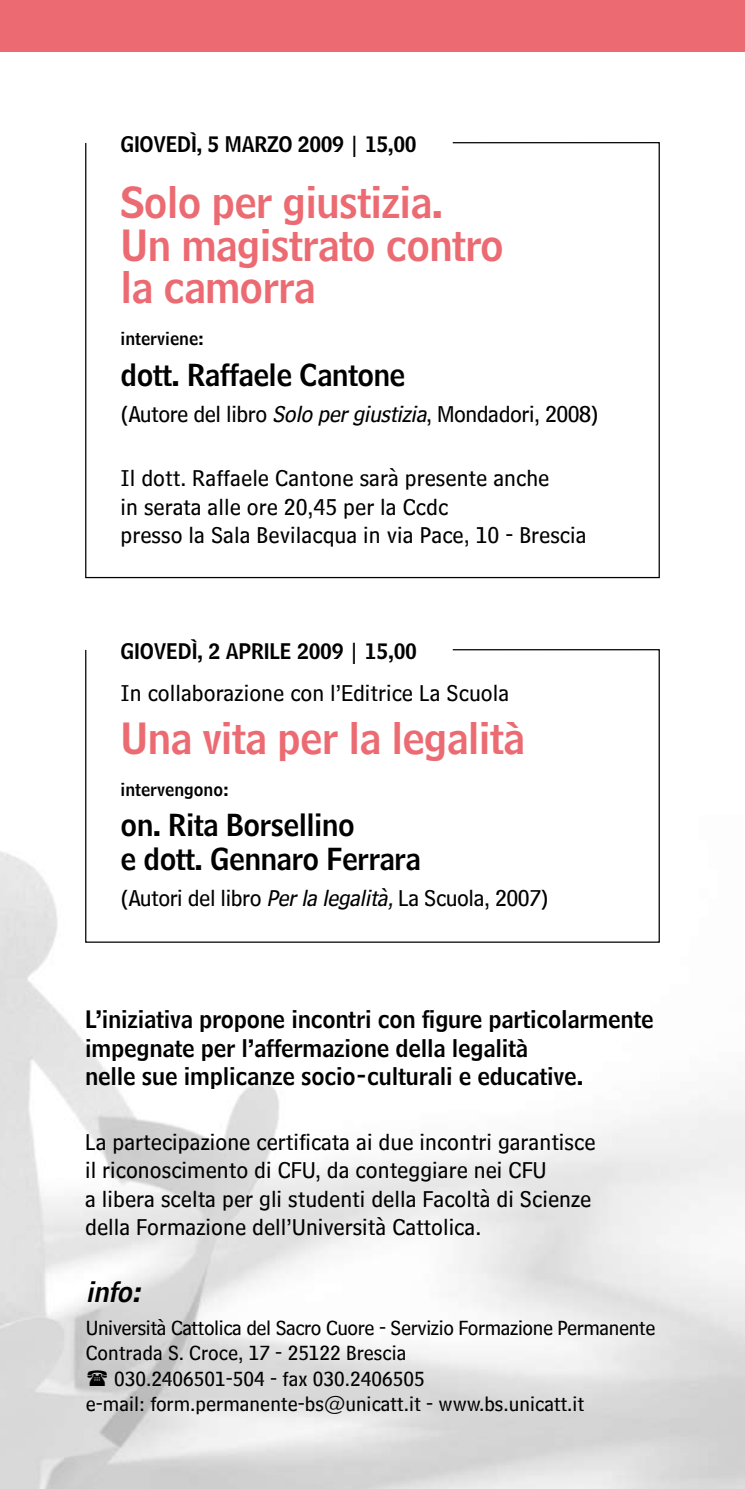
<style>
.page{position:relative;width:745px;height:1489px;background:#fff}
.page>*{position:absolute;margin:0;border:0;box-sizing:border-box;transform-origin:0 0}
.t1{font:42.5px/42.5px "Bell Centennial Std Name Num";letter-spacing:-.02em;color:#ec6b73}
.t2{font:30px/33.5px "Bell Centennial BT Name And Number";letter-spacing:-.02em;color:#000}
.t3{font:italic 27.5px "Bell Centennial Std Name Num";color:#000}
.t4{font:23.75px/28.5px "Bell Centennial Std Sub Capt";color:#000}
.t5{font:23.75px/28.5px "Bell Centennial Std Name Num";letter-spacing:-.01em;color:#000}
.t6{font:23.75px "Bell Centennial Std Sub Capt";letter-spacing:-.02em;color:#000}
.t7{font:21.25px "Bell Centennial Std Sub Capt";color:#000}
.t8{font:21.25px "Bell Centennial Std Sub Capt";letter-spacing:-.02em;color:#000}
.t9{font:21.25px "Bell Centennial BT Name And Number";letter-spacing:-.015em;color:#000}
.t10{font:17.5px "Bell Centennial BT Name And Number";color:#000}
.s1{font-style:italic}
</style>
<div class="page">
<svg style="left:85px;top:142px;width:575px;height:437px"></svg>
<svg style="left:85px;top:649px;width:575px;height:294px"></svg>
<div style="left:0;top:0;width:744px;height:52px;background:#ec6b73"></div>
<svg style="left:87px;top:1369px;width:20px;height:16px"></svg>
<p class="t9" style="left:120px;top:131px;width:297px">Giovedì, 5 MARZO 2009 | 15,00</p>
<h1 class="t1" style="left:120px;top:181px;width:384px">Solo per giustizia.<br>Un magistrato contro la camorra</h1>
<p class="t10" style="left:120px;top:327px;width:85px">interviene:</p>
<p class="t2" style="left:120px;top:357px;width:286px">dott. Raffaele Cantone</p>
<p class="t6" style="left:120px;top:399px;width:479px">(Autore del libro <span class="s1">Solo pergiustizia</span>, Mondadori, 2008)</p>
<p class="t4" style="left:120px;top:463px;width:467px">Il dott. Raffaele Cantone sarà presente anche<br>in serata alle ore 20,45 per la Ccdc<br>presso la Sala Bevilacqua in via Pace, 10 - Brescia</p>
<p class="t9" style="left:120px;top:637px;width:298px">Giovedì, 2 aprile 2009 | 15,00</p>
<p class="t4" style="left:120px;top:678px;width:390px">In collaborazione con l’Editrice La Scuola</p>
<h1 class="t1" style="left:120px;top:716px;width:405px">Una vita per la legalità</h1>
<p class="t10" style="left:120px;top:778px;width:110px">intervengono:</p>
<p class="t2" style="left:120px;top:808px;width:301px">on. Rita Borsellino<br>e dott. Gennaro Ferrara</p>
<p class="t6" style="left:120px;top:883px;width:429px">(Autori del libro <span class="s1">Perlalegalità,</span>La Scuola, 2007)</p>
<p class="t5" style="left:85px;top:1004px;width:569px">L’iniziativa propone incontri con figure particolarmente impegnate per l’affermazione della legalità<br>nelle sue implicanze socio-culturali e educative.</p>
<p class="t4" style="left:85px;top:1126px;width:511px">La partecipazione certificata ai due incontri garantisce il riconoscimento di CFU, da conteggiare nei CFU<br>a libera scelta per gli studenti della Facoltà di Scienze della Formazione dell’Università Cattolica.</p>
<p class="t3" style="left:86px;top:1274px;width:63px">info:</p>
<p class="t8" style="left:86px;top:1314px;width:570px">Università Cattolica del Sacro Cuore - Servizio Formazione Permanente</p>
<p class="t7" style="left:86px;top:1339px;width:322px">Contrada S. Croce, 17 - 25122 Brescia</p>
<p class="t7" style="left:114px;top:1365px;width:312px">030.2406501-504 - fax 030.2406505</p>
<p class="t7" style="left:86px;top:1390px;width:500px">e-mail: form.permanente-bs@unicatt.it - www.bs.unicatt.it</p>
</div>
